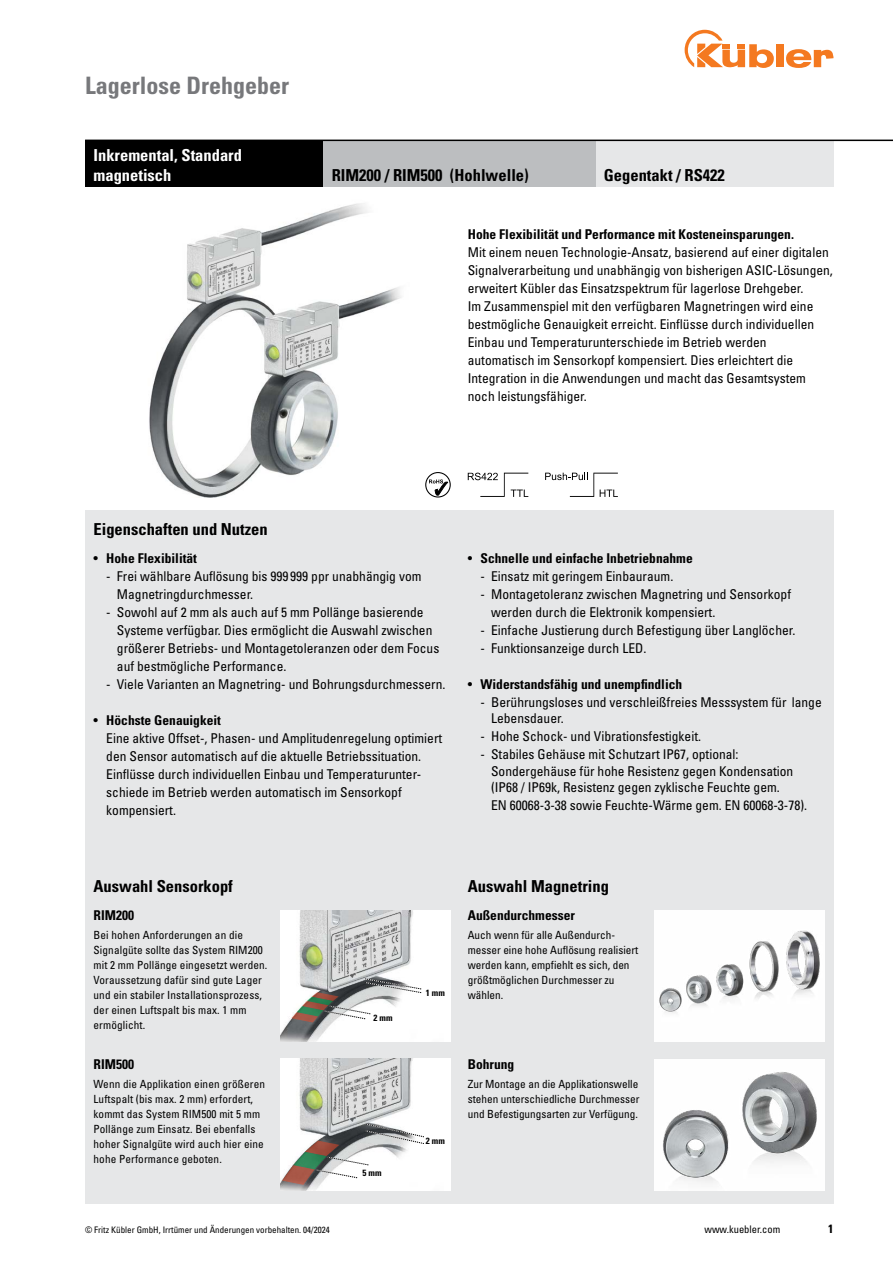
<style>
.page{position:relative;width:893px;height:1263px;background:#fff}
.page>*{position:absolute;margin:0;border:0;box-sizing:border-box;transform-origin:0 0}
.t1{font:700 condensed 24px "Univers LT Std";color:#77787b}
.t2{font:700 condensed 16.5px "Univers LT Std";color:#000}
.t3{font:700 condensed 16.5px/19.8px "Univers LT Std";color:#fff}
.t4{font:condensed 13.5px/18px "Univers LT Std";color:#000}
.t5{font:700 condensed 13.5px "Univers LT Std";color:#000}
.t6{font:700 condensed 12px "Univers LT Std";color:#000}
.t7{font:condensed 11.25px/15px "Univers LT Std";letter-spacing:.01em;color:#000}
.t8{font:condensed 10.5px "Univers LT Std";color:#000}
.t9{font:condensed 9px "Univers LT Std";color:#000}
.t10{font:700 condensed 9px "Univers LT Std";color:#000}
.s1{font-weight:400}
.s2{font-weight:700}
</style>
<div class="page">
<div style="left:776px;top:44px;width:8px;height:23px;background:#f47920"></div>
<svg style="left:786px;top:49px;width:47px;height:19px"></svg>
<svg style="left:685px;top:30px;width:89px;height:38px"></svg>
<img style="left:149px;top:203px;width:252px;height:295px">
<div style="left:85px;top:510px;width:748px;height:693px;background:#e6e7e8"></div>
<svg style="left:425px;top:472px;width:26px;height:25px"></svg>
<img style="left:281px;top:1059px;width:170px;height:132px">
<img style="left:655px;top:1059px;width:170px;height:132px">
<img style="left:281px;top:910px;width:170px;height:132px">
<img style="left:655px;top:910px;width:170px;height:132px">
<svg style="left:468px;top:473px;width:60px;height:24px"></svg>
<svg style="left:545px;top:473px;width:73px;height:24px"></svg>
<svg style="left:282px;top:1123px;width:142px;height:62px;background:#c7c6c3"></svg>
<svg style="left:291px;top:978px;width:131px;height:44px;background:#bfbebc"></svg>
<div style="left:595px;top:140px;width:238px;height:47px;background:#e6e7e8"></div>
<div style="left:85px;top:140px;width:238px;height:47px;background:#000"></div>
<div style="left:323px;top:140px;width:272px;height:47px;background:#bcbec0"></div>
<hr style="left:85px;top:140px;width:808px;height:1px;background:#000">
<h1 class="t1" style="left:85px;top:71px;width:205px">Lagerlose Drehgeber</h1>
<p class="t3" style="left:94px;top:145px;width:150px">Inkremental, Standard magnetisch</p>
<p class="t2" style="left:332px;top:165px;width:199px">RIM200 / RIM500 (Hohlwelle)</p>
<p class="t2" style="left:604px;top:165px;width:122px">Gegentakt / RS422</p>
<p class="t5" style="left:468px;top:226px;width:328px">Hohe Flexibilität und Performance mit Kosteneinsparungen.</p>
<p class="t4" style="left:468px;top:243px;width:367px">Mit einem neuen Technologie-Ansatz, basierend auf einer digitalen Signalverarbeitung und unabhängig von bisherigen ASIC-Lösungen, erweitert Kübler das Einsatzspektrum für lagerlose Drehgeber.<br>Im Zusammenspiel mit den verfügbaren Magnetringen wird eine bestmögliche Genauigkeit erreicht. Einflüsse durch individuellen Einbau und Temperaturunterschiede im Betrieb werden automatisch im Sensorkopf kompensiert. Dies erleichtert die Integration in die Anwendungen und macht das Gesamtsystem noch leistungsfähiger.</p>
<p class="t2" style="left:94px;top:519px;width:176px">Eigenschaften und Nutzen</p>
<p class="t5" style="left:94px;top:549px;width:105px"><span class="s1">•</span> Hohe Flexibilität</p>
<p class="t4" style="left:117px;top:567px;width:306px;text-indent:-11px">- Frei wählbare Auflösung bis 999 999 ppr unabhängig vom<br>Magnetringdurchmesser.</p>
<p class="t4" style="left:117px;top:603px;width:324px;text-indent:-11px">- Sowohl auf 2 mm als auch auf 5 mm Pollänge basierende Systeme verfügbar. Dies ermöglicht die Auswahl zwischen größerer Betriebs- und Montagetoleranzen oder dem Focus auf bestmögliche Performance.</p>
<p class="t4" style="left:106px;top:675px;width:341px">- Viele Varianten an Magnetring- und Bohrungsdurchmessern.</p>
<p class="t4" style="left:106px;top:711px;width:337px;text-indent:-13px">• <span class="s2">Höchste Genauigkeit<br></span>Eine aktive Offset-, Phasen- und Amplitudenregelung optimiert den Sensor automatisch auf die aktuelle Betriebssituation.<br>Einflüsse durch individuellen Einbau und Temperaturunter&shy;schiede im Betrieb werden automatisch im Sensorkopf kompensiert.</p>
<p class="t5" style="left:468px;top:549px;width:227px"><span class="s1">•</span> Schnelle und einfache Inbetriebnahme</p>
<p class="t4" style="left:480px;top:567px;width:194px">- Einsatz mit geringem Einbauraum.</p>
<p class="t4" style="left:491px;top:585px;width:301px;text-indent:-11px">- Montagetoleranz zwischen Magnetring und Sensorkopf werden durch die Elektronik kompensiert.</p>
<p class="t4" style="left:480px;top:621px;width:316px">- Einfache Justierung durch Befestigung über Langlöcher.</p>
<p class="t4" style="left:480px;top:639px;width:167px">- Funktionsanzeige durch LED.</p>
<p class="t5" style="left:468px;top:675px;width:216px"><span class="s1">•</span> Widerstandsfähig und unempfindlich</p>
<p class="t4" style="left:491px;top:693px;width:332px;line-height:16.5px;text-indent:-11px">- Berührungsloses und verschleißfreies Messsystem für lange<br>Lebensdauer.</p>
<p class="t4" style="left:480px;top:727px;width:222px">- Hohe Schock- und Vibrationsfestigkeit.</p>
<p class="t4" style="left:491px;top:746px;width:304px;line-height:16.5px;text-indent:-11px">- Stabiles Gehäuse mit Schutzart IP67, optional:<br>Sondergehäuse für hohe Resistenz gegen Kondensation (IP68 / IP69k, Resistenz gegen zyklische Feuchte gem.</p>
<p class="t4" style="left:491px;top:796px;width:318px">EN 60068-3-38 sowie Feuchte-Wärme gem. EN 60068-3-78).</p>
<p class="t2" style="left:94px;top:876px;width:141px">Auswahl Sensorkopf</p>
<p class="t2" style="left:468px;top:876px;width:143px">Auswahl Magnetring</p>
<p class="t5" style="left:94px;top:907px;width:42px">RIM200</p>
<p class="t7" style="left:94px;top:927px;width:175px">Bei hohen Anforderungen an die<br>Signalgüte sollte das System RIM200 mit 2 mm Pollänge eingesetzt werden.<br>Voraussetzung dafür sind gute Lager und ein stabiler Installationsprozess, der einen Luftspalt bis max. 1 mm ermöglicht.</p>
<p class="t5" style="left:94px;top:1055px;width:42px">RIM500</p>
<p class="t7" style="left:94px;top:1076px;width:173px">Wenn die Applikation einen größeren Luftspalt (bis max. 2 mm) erfordert, kommt das System RIM500 mit 5 mm Pollänge zum Einsatz. Bei ebenfalls hoher Signalgüte wird auch hier eine hohe Performance geboten.</p>
<p class="t10" style="left:374px;top:1012px;width:20px">2 mm</p>
<p class="t10" style="left:363px;top:1167px;width:20px">5 mm</p>
<p class="t10" style="left:426px;top:987px;width:20px">1 mm</p>
<p class="t5" style="left:468px;top:907px;width:109px">Außendurchmesser</p>
<p class="t7" style="left:468px;top:927px;width:172px">Auch wenn für alle Außendurch&shy;messer eine hohe Auflösung realisiert werden kann, empfiehlt es sich, den größtmöglichen Durchmesser zu wählen.</p>
<p class="t10" style="left:426px;top:1135px;width:20px">2 mm</p>
<p class="t5" style="left:468px;top:1055px;width:48px">Bohrung</p>
<p class="t7" style="left:468px;top:1076px;width:173px;text-align:justify">Zur Montage an die Applikationswelle stehen unterschiedliche Durchmesser und Befestigungsarten zur Verfügung.</p>
<p class="t9" style="left:85px;top:1224px;width:246px">© Fritz Kübler GmbH, Irrtümer und Änderungen vorbehalten. 04/2024</p>
<p class="t8" style="left:704px;top:1223px;width:77px">www.kuebler.com</p>
<p class="t6" style="left:828px;top:1221px;width:7px">1</p>
</div>
